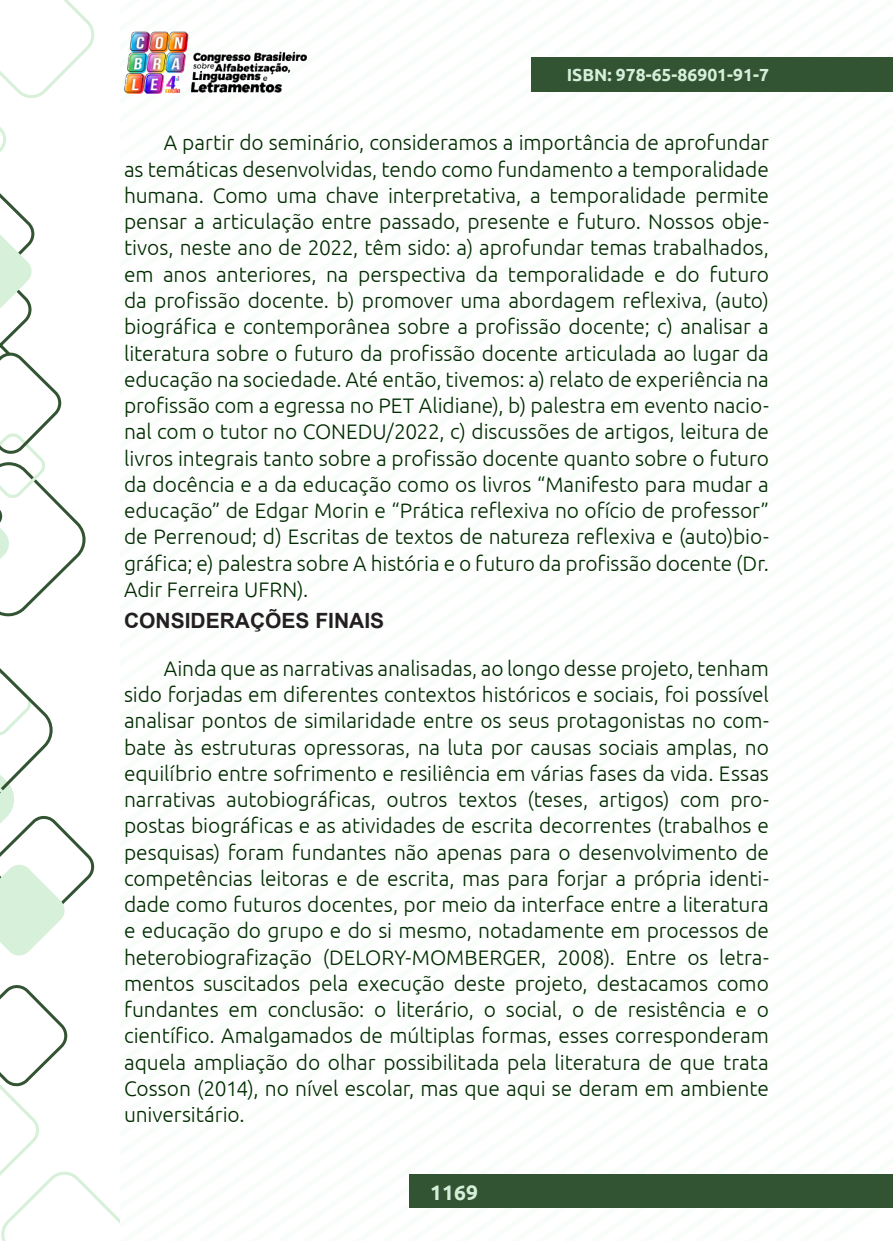
<style>
.page{position:relative;width:893px;height:1241px;background:#fff}
.page>*{position:absolute;margin:0;border:0;box-sizing:border-box;transform-origin:0 0}
._8_CORPO{font:300 21px/26.2px "Ubuntu";letter-spacing:-.005em;color:#002b00;text-align:justify}
.t1{font:700 21px "Arial";color:#231f20}
.t2{font:700 21px "Ubuntu";color:#d6efda}
.t3{font:700 17.5px "Ubuntu";color:#d6efda}
</style>
<div class="page">
<div style="left:410px;top:1174px;width:483px;height:33px;background:#335433"></div>
<img style="left:124px;top:31px;width:182px;height:62px">
<div style="left:532px;top:57px;width:361px;height:35px;background:#335433"></div>
<svg style="left:0;top:985px;width:119px;height:255px"></svg>
<svg style="left:0;top:0;width:94px;height:616px"></svg>
<svg style="left:0;top:668px;width:94px;height:288px"></svg>
<p class="t3" style="left:567px;top:64px;width:204px">ISBN: 978-65-86901-91-7</p>
<p class="_8_CORPO" style="left:124px;top:129px;width:646px;text-indent:40px">A partir do seminário, consideramos a importância de aprofundar as temáticas desenvolvidas, tendo como fundamento a temporalidade humana. Como uma chave interpretativa, a temporalidade permite pensar a articulação entre passado, presente e futuro. Nossos obje&shy;tivos, neste ano de 2022, têm sido: a) aprofundar temas trabalhados, em anos anteriores, na perspectiva da temporalidade e do futuro da profissão docente. b) promover uma abordagem reflexiva, (auto) biográfica e contemporânea sobre a profissão docente; c) analisar a literatura sobre o futuro da profissão docente articulada ao lugar da educação na sociedade. Até então, tivemos: a) relato de experiência na profissão com a egressa no PET Alidiane), b) palestra em evento nacio&shy;nal com o tutor no CONEDU/2022, c) discussões de artigos, leitura de livros integrais tanto sobre a profissão docente quanto sobre o futuro da docência e a da educação como os livros “Manifesto para mudar a educação” de Edgar Morin e “Prá tica reflexiva no ofício de professor” de Perrenoud; d) Escritas de textos de natureza reflexiva e (auto)bio&shy;gráfica; e) palestra sobre A história e o futuro da profissão docente (Dr.<br>Adir Ferreira UFRN).</p>
<p class="t1" style="left:124px;top:606px;width:262px">CONSIDERAÇÕES FINAIS</p>
<p class="_8_CORPO" style="left:124px;top:654px;width:646px;text-indent:40px">Ainda que as narrativas analisadas, ao longo desse projeto, tenham sido forjadas em diferentes contextos históricos e sociais, foi possível analisar pontos de similaridade entre os seus protagonistas no com&shy;bate às estruturas opressoras, na luta por causas sociais amplas, no equilíbrio entre sofrimento e resiliência em várias fases da vida. Essas narrativas autobiográficas, outros textos (teses, artigos) com pro&shy;postas biográficas e as atividades de escrita decorrentes (trabalhos e pesquisas) foram fundantes não apenas para o desenvolvimento de competências leitoras e de escrita, mas para forjar a própria identi&shy;dade como futuros docentes, por meio da interface entre a literatura e educação do grupo e do si mesmo, notadamente em processos de heterobiografização (DELORY-MOMBERGER, 2008). Entre os letra&shy;mentos suscitados pela execução deste projeto, destacamos como fundantes em conclusão: o literário, o social, o de resistência e o científico. Amalgamados de múltiplas formas, esses corresponderam aquela ampliação do olhar possibilitada pela literatura de que trata Cosson (2014), no nível escolar, mas que aqui se deram em ambiente universitário.</p>
<p class="t2" style="left:430px;top:1178px;width:49px">1169</p>
</div>
